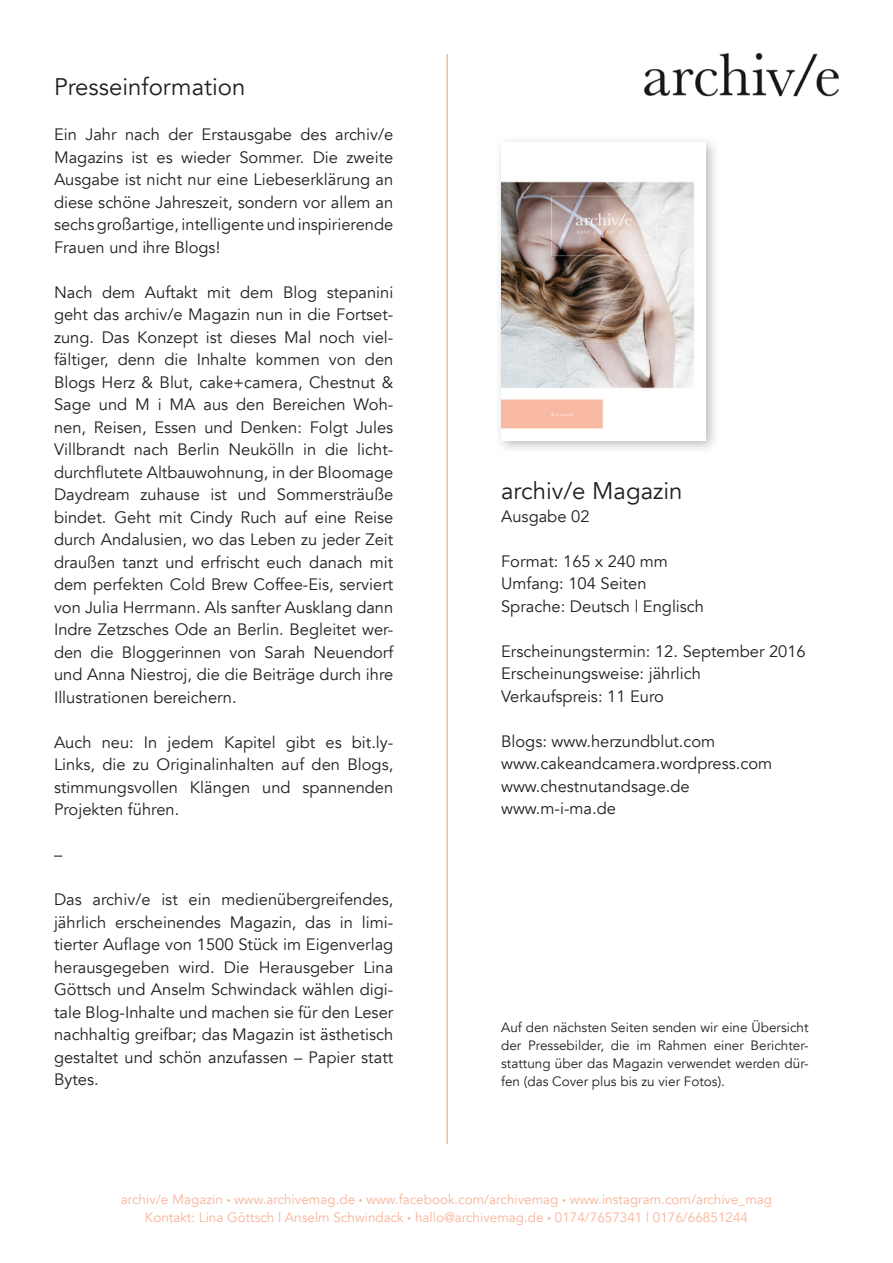
<style>
.page{position:relative;width:893px;height:1263px;background:#fff}
.page>*{position:absolute;margin:0;border:0;box-sizing:border-box;transform-origin:0 0}
.t1{font:24px "Avenir";color:#231f20}
.t2{font:16.5px/22.5px "Avenir";color:#231f20;text-align:justify}
.t3{font:13.5px/18px "Avenir";color:#f9b49a;text-align:center}
.t4{font:13.5px/18px "Avenir";color:#231f20;text-align:justify}
.s1{font-size:7.5px}
</style>
<div class="page">
<hr style="left:446px;top:54px;width:2px;height:1090px;background:#f9b49a">
<img style="left:643px;top:53px;width:197px;height:44px">
<div style="left:494px;top:135px;width:226px;height:319px;background:#231f20;opacity:.3"></div>
<img style="left:501px;top:142px;width:205px;height:298px">
<h1 class="t1" style="left:54px;top:72px;width:193px">Presseinformation</h1>
<p class="t2" style="left:54px;top:123px;width:341px">Ein Jahr nach der Erstausgabe des archiv/e Magazins ist es wieder Sommer. Die zweite Ausgabe ist nicht nur eine Liebeserklärung an diese schöne Jahreszeit, sondern vor allem an sechs großartige, intelligente und inspirierende Frauen und ihre Blogs!</p>
<p class="t2" style="left:54px;top:281px;width:341px">Nach dem Auftakt mit dem Blog stepanini geht das archiv/e Magazin nun in die Fortset&shy;zung. Das Konzept ist dieses Mal noch viel&shy;fältiger, denn die Inhalte kommen von den Blogs Herz &amp; Blut, cake+camera, Chestnut &amp; Sage und M i MA aus den Bereichen Woh&shy;nen, Reisen, Essen und Denken: Folgt Jules Villbrandt nach Berlin Neukölln in die licht&shy;durchflutete Altbauwohnung, in der Bloomage Daydream zuhause ist und Sommersträuße bindet. Geht mit Cindy Ruch auf eine Reise durch Andalusien, wo das Leben zu jeder Zeit draußen tanzt und erfrischt euch danach mit dem perfekten Cold Brew Coffee-Eis, serviert von Julia Herrmann. Als sanfter Ausklang dann Indre Zetzsches Ode an Berlin. Begleitet wer&shy;den die Bloggerinnen von Sarah Neuendorf und Anna Niestroj, die die Beiträge durch ihre Illustrationen bereichern.</p>
<p class="t2" style="left:54px;top:731px;width:341px">Auch neu: In jedem Kapitel gibt es bit.ly-Links, die zu Originalinhalten auf den Blogs, stimmungsvollen Klängen und spannenden Projekten führen.</p>
<p class="t2" style="left:54px;top:844px;width:10px">–</p>
<p class="t2" style="left:54px;top:889px;width:341px">Das archiv/e ist ein medienübergreifendes, jährlich erscheinendes Magazin, das in limi&shy;tierter Auflage von 1500 Stück im Eigenverlag herausgegeben wird. Die Herausgeber Lina Göttsch und Anselm Schwindack wählen digi&shy;tale Blog-Inhalte und machen sie für den Leser nachhaltig greifbar; das Magazin ist ästhetisch gestaltet und schön anzufassen – Papier statt Bytes.</p>
<h1 class="t1" style="left:501px;top:477px;width:183px">archiv/e Magazin</h1>
<p class="t2" style="left:501px;top:505px;width:90px">Ausgabe 02</p>
<p class="t2" style="left:501px;top:550px;width:204px;text-align:left">Format: 165 x 240 mm<br>Umfang: 104 Seiten<br>Sprache: Deutsch | Englisch</p>
<p class="t2" style="left:501px;top:640px;width:306px;text-align:left">Erscheinungstermin: 12. September 2016<br>Erscheinungsweise: jährlich<br>Verkaufspreis: 11 Euro</p>
<p class="t2" style="left:501px;top:730px;width:273px;text-align:left">Blogs: www.herzundblut.com www.cakeandcamera.wordpress.com www.chestnutandsage.de www.m-i-ma.de</p>
<p class="t4" style="left:501px;top:1018px;width:309px">Auf den nächsten Seiten senden wir eine Übersicht der Pressebilder, die im Rahmen einer Berichter&shy;stattung über das Magazin verwendet werden dür&shy;fen (das Cover plus bis zu vier Fotos).</p>
<p class="t3" style="left:121px;top:1190px;width:653px">archiv/e Magazin <span class="s1">•</span> www.archivemag.de <span class="s1">•</span> www.facebook.com/archivemag <span class="s1">•</span> www.instagram.com/archive_mag<br>Kontakt: Lina Göttsch | Anselm Schwindack <span class="s1">•</span> hallo@archivemag.de <span class="s1">•</span> 0174/7657341 | 0176/66851244</p>
</div>
